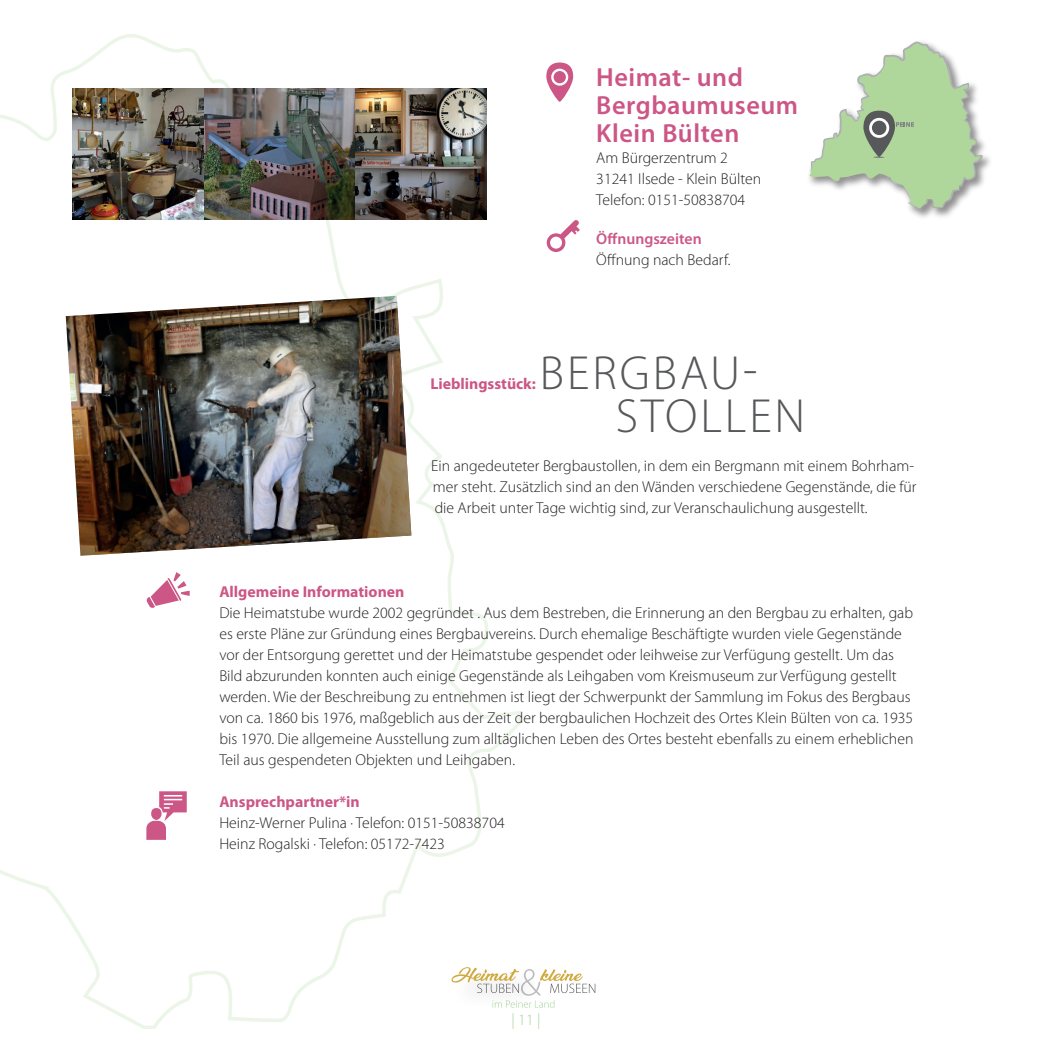
<style>
.page{position:relative;width:1052px;height:1052px;background:#fff}
.page>*{position:absolute;margin:0;border:0;box-sizing:border-box;transform-origin:0 0}
.t1{font:300 48.12px/43.1px "Myriad Pro";letter-spacing:.06em;color:#57585a}
.t2{font:600 26.25px/28px "Myriad Pro";letter-spacing:.02em;color:#cc5686}
.t3{font:300 15.75px/21px "Myriad Pro";color:#231f20}
.t4{font:700 15.75px "Myriad Pro";color:#cc5686}
.t5{font:600 15.75px "Myriad Pro";color:#cc5686}
.t6{font:300 15.75px "Myriad Pro";color:#aad59b}
</style>
<div class="page">
<svg style="left:0;top:34px;width:521px;height:995px"></svg>
<img style="left:66px;top:296px;width:345px;height:260px">
<svg style="left:146px;top:572px;width:44px;height:36px"></svg>
<svg style="left:146px;top:791px;width:41px;height:49px"></svg>
<div style="left:151px;top:808px;width:10px;height:12px;background:#cc5686;border-radius:50%"></div>
<img style="left:909px;top:141px;width:81px;height:77px">
<svg style="left:809px;top:41px;width:173px;height:168px"></svg>
<svg style="left:546px;top:63px;width:27px;height:39px"></svg>
<svg style="left:547px;top:220px;width:33px;height:32px"></svg>
<div style="left:449px;top:964px;width:96px;height:46px;background:#231f20;opacity:.2"></div>
<svg style="left:451px;top:967px;width:144px;height:40px"></svg>
<img style="left:73px;top:88px;width:413px;height:132px">
<h2 class="t2" style="left:596px;top:64px;width:203px">Heimat- und<br>Bergbaumuseum<br>Klein Bülten</h2>
<p class="t3" style="left:596px;top:148px;width:166px">Am Bürgerzentrum 2<br>31241 Ilsede - Klein Bülten<br>Telefon: 0151-50838704</p>
<p class="t5" style="left:596px;top:230px;width:107px">Öffnungszeiten</p>
<p class="t3" style="left:596px;top:249px;width:136px">Öffnung nach Bedarf.</p>
<p class="t4" style="left:430px;top:375px;width:107px">Lieblingsstück:</p>
<h1 class="t1" style="left:616px;top:352px;width:191px;text-indent:-76px">BERGBAU-<br>STOLLEN</h1>
<p class="t3" style="left:431px;top:455px;width:487px">Ein angedeuteter Bergbaustollen, in dem ein Bergmann mit einem Bohrham&shy;mer steht. Zusätzlich sind an den Wänden verschiedene Gegenstände, die für die Arbeit unter Tage wichtig sind, zur Veranschaulichung ausgestellt.</p>
<p class="t4" style="left:219px;top:583px;width:187px">Allgemeine Informationen</p>
<p class="t3" style="left:219px;top:602px;width:695px">Die Heimatstube wurde 2002 gegründet . Aus dem Bestreben, die Erinnerung an den Bergbau zu erhalten, gab es erste Pläne zur Gründung eines Bergbauvereins. Durch ehemalige Beschäftigte wurden viele Gegenstände vor der Entsorgung gerettet und der Heimatstube gespendet oder leihweise zur Verfügung gestellt. Um das Bild abzurunden konnten auch einige Gegenstände als Leihgaben vom Kreismuseum zur Verfügung gestellt werden. Wie der Beschreibung zu entnehmen ist liegt der Schwerpunkt der Sammlung im Fokus des Bergbaus von ca. 1860 bis 1976, maßgeblich aus der Zeit der bergbaulichen Hochzeit des Ortes Klein Bülten von ca. 1935 bis 1970. Die allgemeine Ausstellung zum alltäglichen Leben des Ortes besteht ebenfalls zu einem erheblichen Teil aus gespendeten Objekten und Leihgaben.</p>
<p class="t4" style="left:219px;top:792px;width:142px">Ansprechpartner*in</p>
<p class="t3" style="left:219px;top:812px;width:287px">Heinz-Werner Pulina · Telefon: 0151-50838704<br>Heinz Rogalski · Telefon: 05172-7423</p>
<p class="t6" style="left:511px;top:1011px;width:30px">| 11 |</p>
</div>
